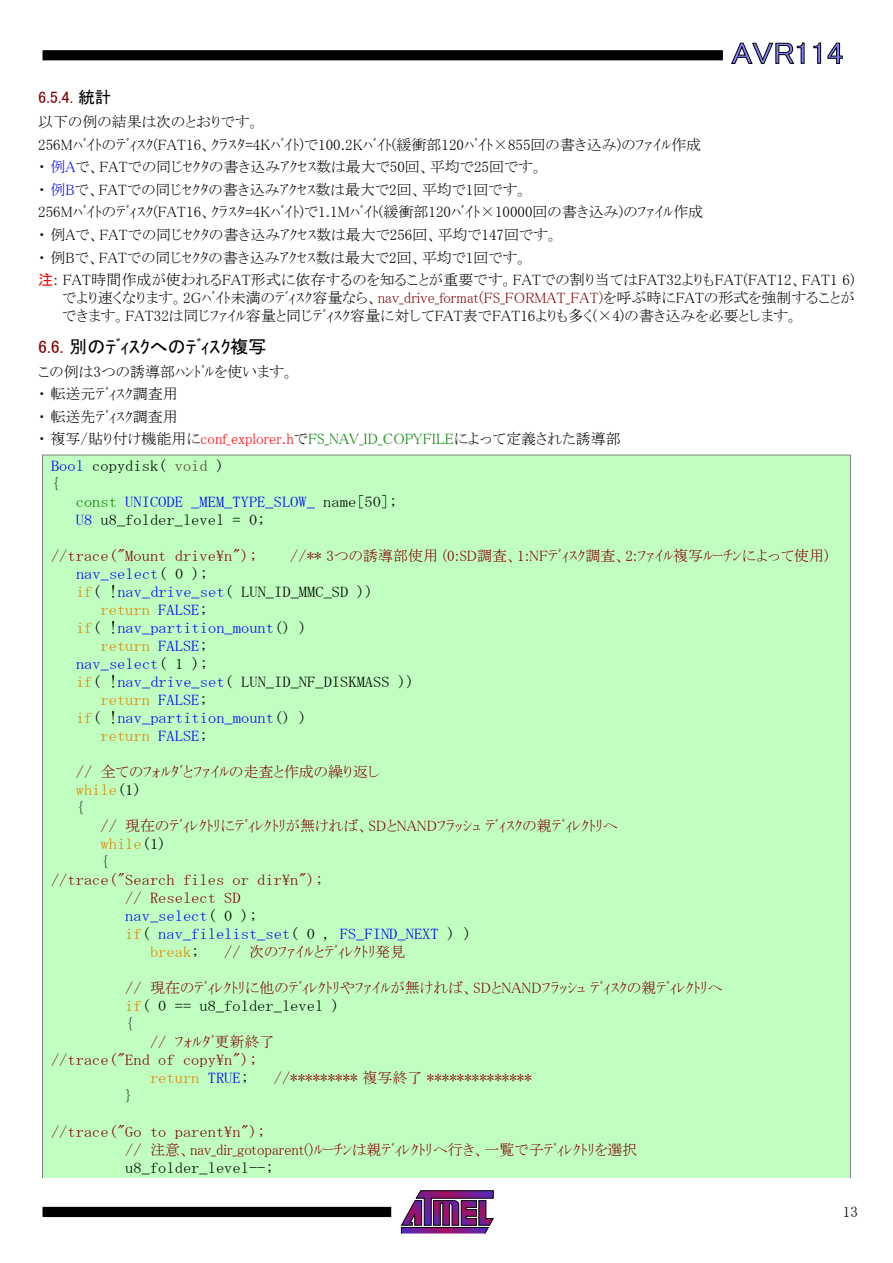
<style>
.page{position:relative;width:893px;height:1263px;background:#fff}
.page>*{position:absolute;margin:0;border:0;box-sizing:border-box;transform-origin:0 0}
.t1{font:30px "MS P Gothic";color:#8080ff;scale:1.1 1}
.t2{font:18px "MS P Gothic";color:#000}
.t3{font:16.5px "MS P Gothic";color:#800000}
.t4{font:15px/22.5px "MS P Mincho";color:#000}
.t5{font:15px "MS P Mincho";color:#800000}
.t6{font:15px/18px "MS Mincho";color:#000;scale:1.1 1}
.t7{font:15px "MS Mincho";color:#00f;scale:1.1 1}
.t8{font:15px/18px "MS Mincho";color:#800000;scale:1.1 1}
.t9{font:15px/18px "MS Mincho";color:#e08000;scale:1.1 1}
.s1{color:#000}
.s2{color:#00f}
.s3{font-family:"MS P Gothic";color:#f00}
.s4{color:#800000}
.s5{color:#f00}
.s6{color:#008000}
.s7{color:#604020}
.s8{font-family:"MS Mincho"}
.s9{color:#e08000}
</style>
<div class="page">
<svg style="left:401px;top:1190px;width:93px;height:44px"></svg>
<div style="left:43px;top:1207px;width:348px;height:10px;background:#000"></div>
<div style="left:43px;top:50px;width:680px;height:10px;background:#000"></div>
<svg style="left:731px;top:43px;width:73px;height:21px"></svg>
<svg style="left:813px;top:43px;width:8px;height:21px"></svg>
<svg style="left:827px;top:43px;width:16px;height:21px"></svg>
<div style="left:43px;top:455px;width:807px;height:723px;background:#c0ffc0"></div>
<h1 class="t1" style="left:731px;top:38px;width:103px">AVR114</h1>
<p class="t3" style="left:38px;top:89px;width:75px">6.5.4. <span class="s1">統計</span></p>
<p class="t4" style="left:38px;top:111px;width:818px">以下の例の結果は次のとおりです。<br>256Mﾊﾞｲﾄのﾃﾞｨｽｸ(FAT16、ｸﾗｽﾀ=4Kﾊﾞｲﾄ)で100.2Kﾊﾞｲﾄ(緩衝部120ﾊﾞｲﾄ×855回の書き込み)のﾌｧｲﾙ作成<br>・ <span class="s2">例A</span>で、FATでの同じｾｸﾀの書き込みｱｸｾｽ数は最大で50回、平均で25回です。<br>・ <span class="s2">例B</span>で、FATでの同じｾｸﾀの書き込みｱｸｾｽ数は最大で2回、平均で1回です。<br>256Mﾊﾞｲﾄのﾃﾞｨｽｸ(FAT16、ｸﾗｽﾀ=4Kﾊﾞｲﾄ)で1.1Mﾊﾞｲﾄ(緩衝部120ﾊﾞｲﾄ×10000回の書き込み)のﾌｧｲﾙ作成<br>・ 例Aで、FATでの同じｾｸﾀの書き込みｱｸｾｽ数は最大で256回、平均で147回です。<br>・ 例Bで、FATでの同じｾｸﾀの書き込みｱｸｾｽ数は最大で2回、平均で1回です。<br><span class="s3">注</span>: FAT時間作成が使われるFAT形式に依存するのを知ることが重要です。FATでの割り当てはFAT32よりもFAT(FAT12、FAT1 6)</p>
<p class="t4" style="left:62px;top:289px;width:794px;line-height:18px">でより速くなります。2Gﾊﾞｲﾄ未満のﾃﾞｨｽｸ容量なら、<span class="s4">nav_drive_format(FS_FORMAT_FAT)</span>を呼ぶ時にFATの形式を強制することができます。FAT32は同じﾌｧｲﾙ容量と同じﾃﾞｨｽｸ容量に対してFAT表でFAT16よりも多く(×4)の書き込みを必要とします。</p>
<p class="t2" style="left:38px;top:337px;width:230px"><span class="s4">6.6.</span> 別のﾃﾞｨｽｸへのﾃﾞｨｽｸ複写</p>
<p class="t4" style="left:38px;top:360px;width:584px">この例は3つの誘導部ﾊﾝﾄﾞﾙを使います。<br>・ 転送元ﾃﾞｨｽｸ調査用<br>・ 転送先ﾃﾞｨｽｸ調査用<br>・ 複写/貼り付け機能用に<span class="s5">conf_explorer.h</span>で<span class="s6">FS_NAV_ID_COPYFILE</span>によって定義された誘導部</p>
<p class="t6" style="left:51px;top:456px;width:159px"><span class="s2">Bool</span> copydisk( <span class="s7">void</span> ) {</p>
<p class="t6" style="left:76px;top:492px;width:294px"><span class="s6">const</span> <span class="s2">UNICODE _MEM_TYPE_SLOW_</span> name[50];<br><span class="s2">U8</span> u8_folder_level = 0;</p>
<p class="t8" style="left:51px;top:546px;width:189px">//trace("Mount drive\n");</p>
<p class="t5" style="left:290px;top:548px;width:540px"><span class="s8">//</span>** 3つの誘導部使用 (0:SD調査、1:NFﾃﾞｨｽｸ調査、2:ﾌｧｲﾙ複写ﾙｰﾁﾝによって使用)</p>
<p class="t7" style="left:76px;top:566px;width:122px">nav_select<span class="s1">( 0 );</span></p>
<p class="t6" style="left:76px;top:582px;width:272px"><span class="s9">if</span>( !<span class="s2">nav_drive_set</span>( LUN_ID_MMC_SD ))</p>
<p class="t9" style="left:101px;top:600px;width:99px">return <span class="s2">FALSE</span><span class="s1">;</span></p>
<p class="t7" style="left:76px;top:620px;width:212px"><span class="s9">if</span><span class="s1">( !</span>nav_partition_mount<span class="s1">() )</span></p>
<p class="t9" style="left:101px;top:636px;width:99px">return <span class="s2">FALSE</span><span class="s1">;</span></p>
<p class="t7" style="left:76px;top:656px;width:122px">nav_select<span class="s1">( 1 );</span></p>
<p class="t6" style="left:76px;top:672px;width:309px"><span class="s9">if</span>( !<span class="s2">nav_drive_set</span>( LUN_ID_NF_DISKMASS ))</p>
<p class="t9" style="left:101px;top:690px;width:99px">return <span class="s2">FALSE</span><span class="s1">;</span></p>
<p class="t7" style="left:76px;top:710px;width:212px"><span class="s9">if</span><span class="s1">( !</span>nav_partition_mount<span class="s1">() )</span></p>
<p class="t9" style="left:101px;top:726px;width:99px">return <span class="s2">FALSE</span><span class="s1">;</span></p>
<p class="t5" style="left:76px;top:764px;width:305px"><span class="s8">//</span> 全てのﾌｫﾙﾀﾞとﾌｧｲﾙの走査と作成の繰り返し</p>
<p class="t9" style="left:76px;top:780px;width:61px">while<span class="s1">(1) {</span></p>
<p class="t5" style="left:101px;top:818px;width:519px"><span class="s8">//</span> 現在のﾃﾞｨﾚｸﾄﾘにﾃﾞｨﾚｸﾄﾘが無ければ、SDとNANDﾌﾗｯｼｭ ﾃﾞｨｽｸの親ﾃﾞｨﾚｸﾄﾘへ</p>
<p class="t9" style="left:101px;top:834px;width:61px">while<span class="s1">(1) {</span></p>
<p class="t8" style="left:51px;top:870px;width:249px">//trace("Search files or dir\n");</p>
<p class="t8" style="left:125px;top:888px;width:106px">// Reselect SD</p>
<p class="t7" style="left:125px;top:908px;width:121px">nav_select<span class="s1">( 0 );</span></p>
<p class="t7" style="left:125px;top:926px;width:316px"><span class="s9">if</span><span class="s1">(</span> nav_filelist_set<span class="s1">( 0 ,</span> FS_FIND_NEXT <span class="s1">) )</span></p>
<p class="t9" style="left:150px;top:942px;width:46px">break<span class="s1">;</span></p>
<p class="t5" style="left:224px;top:944px;width:183px"><span class="s8">//</span> 次のﾌｧｲﾙとﾃﾞｨﾚｸﾄﾘ発見</p>
<p class="t5" style="left:125px;top:980px;width:599px"><span class="s8">//</span> 現在のﾃﾞｨﾚｸﾄﾘに他のﾃﾞｨﾚｸﾄﾘやﾌｧｲﾙが無ければ、SDとNANDﾌﾗｯｼｭ ﾃﾞｨｽｸの親ﾃﾞｨﾚｸﾄﾘへ</p>
<p class="t6" style="left:125px;top:996px;width:196px"><span class="s9">if</span>( 0 == u8_folder_level ) {</p>
<p class="t5" style="left:150px;top:1034px;width:126px"><span class="s8">//</span> ﾌｫﾙﾀﾞ更新終了</p>
<p class="t8" style="left:150px;top:1050px;width:99px;text-indent:-99px">//trace("End of copy\n"); <span class="s9">return</span> <span class="s2">TRUE</span><span class="s1">;</span></p>
<p class="t5" style="left:274px;top:1070px;width:260px"><span class="s8">//</span>********* 複写終了 **************</p>
<p class="t6" style="left:125px;top:1086px;width:9px">}</p>
<p class="t8" style="left:51px;top:1122px;width:196px">//trace("Go to parent\n");</p>
<p class="t5" style="left:125px;top:1142px;width:514px"><span class="s8">//</span> 注意、nav_dir_gotoparent()ﾙｰﾁﾝは親ﾃﾞｨﾚｸﾄﾘへ行き、一覧で子ﾃﾞｨﾚｸﾄﾘを選択</p>
<p class="t6" style="left:125px;top:1158px;width:136px">u8_folder_level--;</p>
<p class="t4" style="left:843px;top:1200px;width:16px">13</p>
</div>
